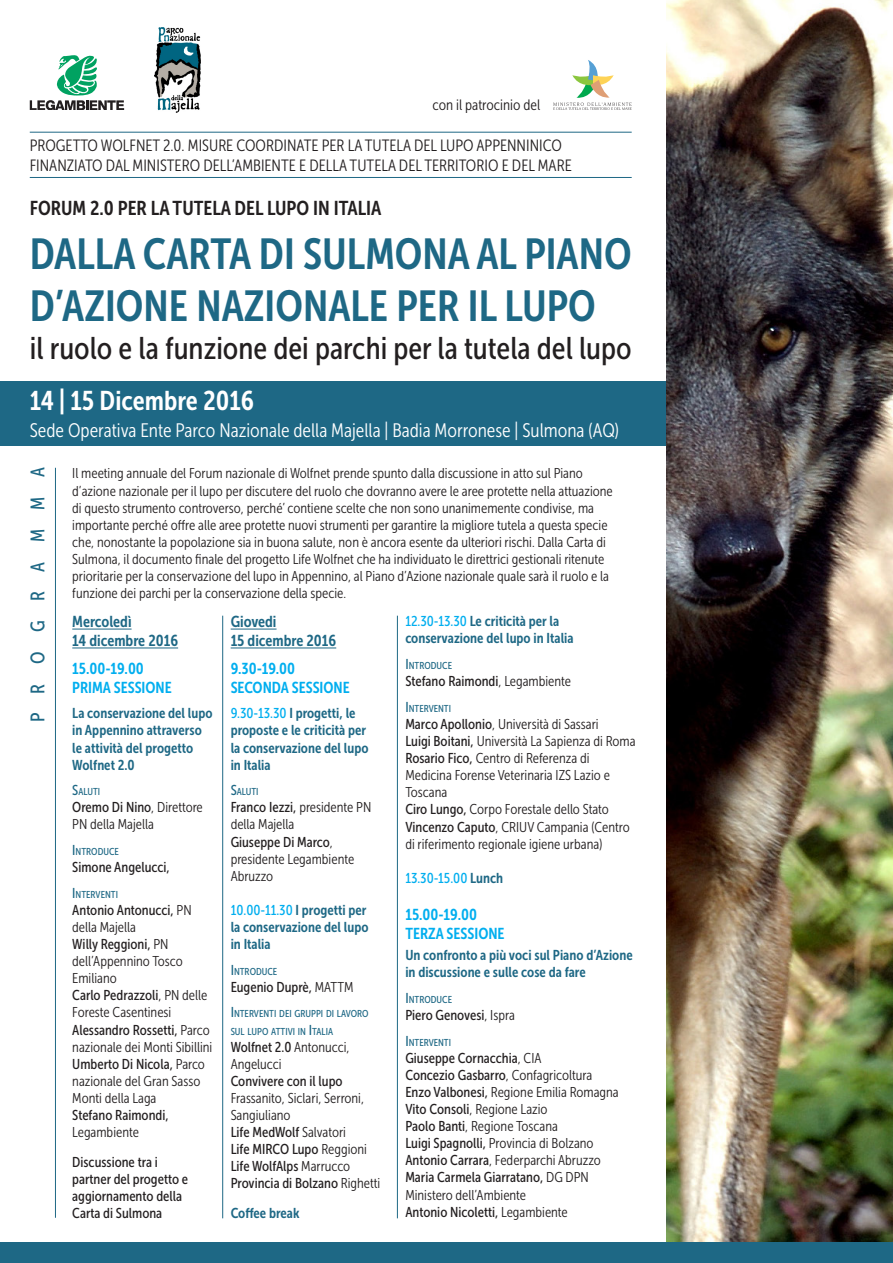
<style>
.page{position:relative;width:893px;height:1263px;background:#fff}
.page>*{position:absolute;margin:0;border:0;box-sizing:border-box;transform-origin:0 0}
.t1{font:43.2px/51.8px "Museo Sans Cond 700";color:#1e6885}
.t2{font:31.2px "Museo Sans Cond 500";color:#231f20}
.t3{font:27px "Museo Sans Cond 700";color:#fff}
.t4{font:19.95px "Museo Sans Cond 700";color:#231f20}
.t5{font:19.5px "Museo Sans Cond 300";color:#fff}
.t6{font:19.5px "Museo Sans Cond 500";letter-spacing:1em;color:#1e6885}
.t7{font:16.35px "Museo Sans Cond 300";color:#231f20}
.t8{font:15.75px "Museo Sans Cond 700";color:#00aeef}
.t9{font:15.75px "Museo Sans Cond 700";color:#1e6885}
.t10{font:15px "Museo Sans Cond 300";color:#231f20}
.t11{font:14.25px/17.1px "Museo Sans Cond 300";color:#231f20}
.t12{font:14.25px/17.1px "Museo Sans Cond 500";color:#231f20}
.t13{font:14.25px/17.1px "Museo Sans Cond 700";color:#1e6885}
.t14{font:14.25px "Museo Sans Cond 500";color:#00aeef}
.t15{font:10.05px "Museo Sans Cond 500";color:#1e6885}
.s1{font-family:"Museo Sans Cond 500";color:#00aeef}
.s2{font-size:14.25px}
.s3{font-family:"Museo Sans Cond 500"}
.s4{font-family:"Museo Sans Cond 300"}
.s5{font-family:"Museo Sans Cond 700";color:#1e6885}
</style>
<div class="page">
<div style="left:0;top:381px;width:666px;height:65px;background:#1e6885"></div>
<img style="left:154px;top:28px;width:47px;height:85px">
<svg style="left:30px;top:55px;width:94px;height:55px"></svg>
<img style="left:666px;top:0;width:227px;height:1243px">
<div style="left:0;top:1243px;width:893px;height:20px;background:#1e6885"></div>
<hr style="left:30px;top:132px;width:602px;height:1px;background:#1e6885">
<hr style="left:30px;top:177px;width:602px;height:1px;background:#1e6885">
<svg style="left:553px;top:60px;width:79px;height:50px"></svg>
<hr style="left:55px;top:468px;width:1px;height:750px;background:#1e6885">
<hr style="left:72px;top:629px;width:60px;height:1px;background:#1e6885">
<hr style="left:72px;top:647px;width:106px;height:1px;background:#1e6885">
<hr style="left:231px;top:629px;width:46px;height:1px;background:#1e6885">
<hr style="left:231px;top:647px;width:105px;height:1px;background:#1e6885">
<hr style="left:222px;top:616px;width:1px;height:602px;background:#1e6885">
<hr style="left:397px;top:616px;width:1px;height:602px;background:#1e6885">
<p class="t10" style="left:432px;top:97px;width:109px">con il patrocinio del</p>
<p class="t7" style="left:30px;top:137px;width:533px">PROGETTO WOLFNET 2.0. MISURE COORDINATE PER LA TUTELA DEL LUPO APPENNINICO</p>
<p class="t7" style="left:30px;top:156px;width:543px">FINANZIATO DAL MINISTERO DELL’AMBIENTE E DELLA TUTELA DEL TERRITORIO E DEL MARE</p>
<p class="t4" style="left:30px;top:197px;width:353px">FORUM 2.0 PER LA TUTELA DEL LUPO IN ITALIA</p>
<p class="t1" style="left:30px;top:228px;width:603px">DALLA CARTA DI SULMONA AL PIANO<br>D’AZIONE NAZIONALE PER IL LUPO</p>
<p class="t2" style="left:30px;top:331px;width:603px">il ruolo e la funzione dei parchi per la tutela del lupo</p>
<p class="t3" style="left:30px;top:385px;width:226px">14 | 15 Dicembre 2016</p>
<p class="t5" style="left:30px;top:420px;width:591px">Sede Operativa Ente Parco Nazionale della Majella | Badia Morronese | Sulmona (AQ)</p>
<p class="t6" style="left:27px;top:722px;width:257px;rotate:-90deg">PROGRAMMA</p>
<p class="t11" style="left:72px;top:465px;width:542px">Il meeting annuale del Forum nazionale di Wolfnet prende spunto dalla discussione in atto sul Piano d’azione nazionale per il lupo per discutere del ruolo che dovranno avere le aree protette nella attuazione di questo strumento controverso, perché’ contiene scelte che non sono unanimemente condivise, ma importante perché offre alle aree protette nuovi strumenti per garantire la migliore tutela a questa specie che, nonostante la popolazione sia in buona salute, non è ancora esente da ulteriori rischi. Dalla Carta di Sulmona, il documento finale del progetto Life Wolfnet che ha individuato le direttrici gestionali ritenute prioritarie per la conservazione del lupo in Appennino, al Piano d’Azione nazionale quale sarà il ruolo e la funzione dei parchi per la conservazione della specie.</p>
<p class="t9" style="left:231px;top:613px;width:47px">Giovedi</p>
<p class="t9" style="left:231px;top:632px;width:107px">15 dicembre 2016</p>
<p class="t8" style="left:231px;top:659px;width:66px">9.30-19.00</p>
<p class="t8" style="left:231px;top:678px;width:121px">SECONDA SESSIONE</p>
<p class="t13" style="left:231px;top:705px;width:139px"><span class="s1">9.30-13.30</span> I progetti, le proposte e le criticità per la conservazione del lupo in Italia</p>
<p class="t15" style="left:231px;top:786px;width:29px"><span class="s2">S</span>ALUTI</p>
<p class="t11" style="left:231px;top:799px;width:142px"><span class="s3">Franco Iezzi,</span> presidente PN della Majella</p>
<p class="t11" style="left:231px;top:833px;width:125px"><span class="s3">Giuseppe Di Marco</span>, presidente Legambiente<br>Abruzzo</p>
<p class="t13" style="left:231px;top:901px;width:139px"><span class="s1">10.00-11.30</span> I progetti per la conservazione del lupo in Italia</p>
<p class="t15" style="left:231px;top:966px;width:48px"><span class="s2">I</span> NTRODUCE</p>
<p class="t12" style="left:231px;top:978px;width:124px">Eugenio Duprè, <span class="s4">MATTM</span></p>
<p class="t15" style="left:231px;top:1008px;width:139px"><span class="s2">I</span> NTERVENTI DEI GRUPPI DI LAVORO</p>
<p class="t15" style="left:231px;top:1025px;width:104px">SUL LUPO ATTIVI IN <span class="s2">I</span> TALIA</p>
<p class="t11" style="left:231px;top:1038px;width:120px"><span class="s3">Wolfnet 2.0</span> Antonucci,<br>Angelucci</p>
<p class="t11" style="left:231px;top:1072px;width:135px"><span class="s3">Convivere con il lupo<br></span>Frassanito, Siclari, Serroni,<br>Sangiuliano</p>
<p class="t12" style="left:231px;top:1124px;width:117px">Life MedWolf <span class="s4">Salvatori</span></p>
<p class="t12" style="left:231px;top:1141px;width:138px">Life MIRCO Lupo <span class="s4">Reggioni</span></p>
<p class="t12" style="left:231px;top:1158px;width:121px">Life WolfAlps <span class="s4">Marrucco</span></p>
<p class="t12" style="left:231px;top:1175px;width:151px">Provincia di Bolzano <span class="s4">Righetti</span></p>
<p class="t13" style="left:231px;top:1205px;width:70px">Coffee break</p>
<p class="t13" style="left:405px;top:613px;width:170px"><span class="s1">12.30-13.30</span> Le criticità per la conservazione del lupo in Italia</p>
<p class="t15" style="left:405px;top:660px;width:48px"><span class="s2">I</span> NTRODUCE</p>
<p class="t12" style="left:405px;top:673px;width:167px">Stefano Raimondi<span class="s4">, Legambiente</span></p>
<p class="t15" style="left:405px;top:703px;width:47px"><span class="s2">I</span> NTERVENTI</p>
<p class="t11" style="left:405px;top:715px;width:195px"><span class="s3">Marco Apollonio</span>, Università di Sassari</p>
<p class="t11" style="left:405px;top:733px;width:232px"><span class="s3">Luigi Boitani,</span> Università La Sapienza di Roma</p>
<p class="t11" style="left:405px;top:750px;width:206px"><span class="s3">Rosario Fico,</span> Centro di Referenza di<br>Medicina Forense Veterinaria IZS Lazio e<br>Toscana</p>
<p class="t11" style="left:405px;top:801px;width:205px"><span class="s3">Ciro Lungo,</span> Corpo Forestale dello Stato</p>
<p class="t11" style="left:405px;top:818px;width:226px"><span class="s3">Vincenzo Caputo</span>, CRIUV Campania (Centro di riferimento regionale igiene urbana)</p>
<p class="t14" style="left:405px;top:870px;width:99px">13.30-15.00 <span class="s5">Lunch</span></p>
<p class="t8" style="left:405px;top:906px;width:73px">15.00-19.00</p>
<p class="t8" style="left:405px;top:924px;width:101px">TERZA SESSIONE</p>
<p class="t13" style="left:405px;top:947px;width:229px">Un confronto a più voci sul Piano d’Azione in discussione e sulle cose da fare</p>
<p class="t15" style="left:405px;top:994px;width:48px"><span class="s2">I</span> NTRODUCE</p>
<p class="t12" style="left:405px;top:1006px;width:111px">Piero Genovesi<span class="s4">, Ispra</span></p>
<p class="t15" style="left:405px;top:1036px;width:47px"><span class="s2">I</span> NTERVENTI</p>
<p class="t12" style="left:405px;top:1049px;width:138px">Giuseppe Cornacchia<span class="s4">, CIA</span></p>
<p class="t12" style="left:405px;top:1066px;width:189px">Concezio Gasbarro<span class="s4">, Confagricoltura</span></p>
<p class="t11" style="left:405px;top:1083px;width:215px"><span class="s3">Enzo Valbonesi,</span> Regione Emilia Romagna</p>
<p class="t11" style="left:405px;top:1101px;width:144px"><span class="s3">Vito Consoli</span>, Regione Lazio</p>
<p class="t11" style="left:405px;top:1118px;width:154px"><span class="s3">Paolo Banti</span>, Regione Toscana</p>
<p class="t11" style="left:405px;top:1135px;width:190px"><span class="s3">Luigi Spagnolli,</span> Provincia di Bolzano</p>
<p class="t11" style="left:405px;top:1152px;width:197px"><span class="s3">Antonio Carrara</span>, Federparchi Abruzzo</p>
<p class="t11" style="left:405px;top:1169px;width:185px"><span class="s3">Maria Carmela Giarratano,</span> DG DPN<br>Ministero dell’Ambiente</p>
<p class="t12" style="left:405px;top:1203px;width:164px">Antonio Nicoletti, <span class="s4">Legambiente</span></p>
<p class="t9" style="left:72px;top:613px;width:61px">Mercoledì</p>
<p class="t9" style="left:72px;top:632px;width:107px">14 dicembre 2016</p>
<p class="t8" style="left:72px;top:659px;width:73px">15.00-19.00</p>
<p class="t8" style="left:72px;top:678px;width:101px">PRIMA SESSIONE</p>
<p class="t13" style="left:72px;top:705px;width:142px">La conservazione del lupo in Appennino attraverso le attività del progetto<br>Wolfnet 2.0</p>
<p class="t15" style="left:72px;top:786px;width:29px"><span class="s2">S</span>ALUTI</p>
<p class="t11" style="left:72px;top:799px;width:132px"><span class="s3">Oremo Di Nino</span>, Direttore<br>PN della Majella</p>
<p class="t15" style="left:72px;top:846px;width:48px"><span class="s2">I</span> NTRODUCE</p>
<p class="t12" style="left:72px;top:859px;width:99px">Simone Angelucci,</p>
<p class="t15" style="left:72px;top:889px;width:47px"><span class="s2">I</span> NTERVENTI</p>
<p class="t12" style="left:72px;top:901px;width:121px">Antonio Antonucci, <span class="s4">PN della Majella</span></p>
<p class="t11" style="left:72px;top:936px;width:112px"><span class="s3">Willy Reggioni,</span> PN dell’Appennino Tosco<br>Emiliano</p>
<p class="t11" style="left:72px;top:987px;width:137px"><span class="s3">Carlo Pedrazzoli</span>, PN delle<br>Foreste Casentinesi</p>
<p class="t11" style="left:72px;top:1021px;width:142px"><span class="s3">Alessandro Rossetti,</span> Parco nazionale dei Monti Sibillini</p>
<p class="t11" style="left:72px;top:1055px;width:134px"><span class="s3">Umberto Di Nicola,</span> Parco nazionale del Gran Sasso<br>Monti della Laga</p>
<p class="t12" style="left:72px;top:1107px;width:98px">Stefano Raimondi,<br><span class="s4">Legambiente</span></p>
<p class="t12" style="left:72px;top:1154px;width:117px">Discussione tra i partner del progetto e aggiornamento della<br>Carta di Sulmona</p>
</div>
